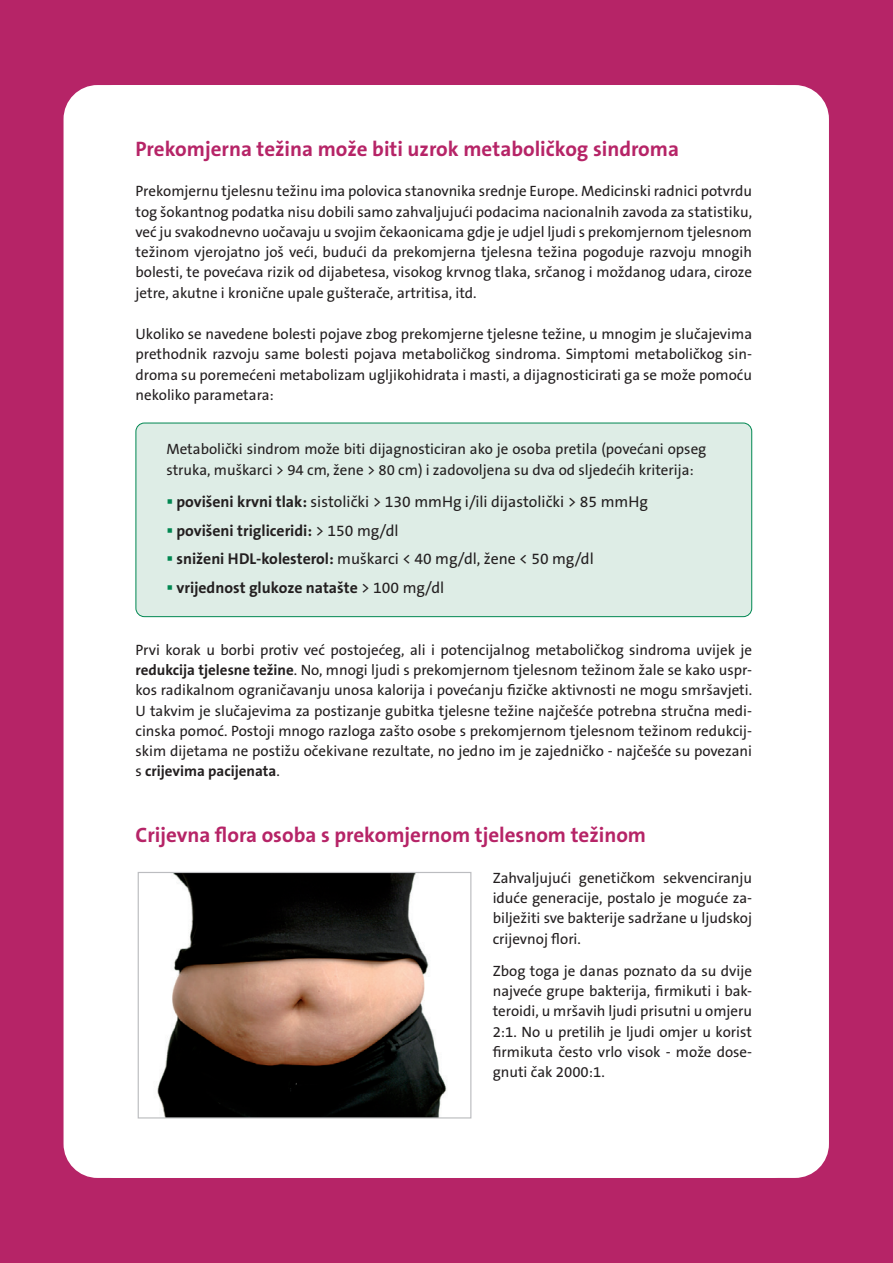
<style>
.page{position:relative;width:893px;height:1263px;background:#b62467}
.page>*{position:absolute;margin:0;border:0;box-sizing:border-box;transform-origin:0 0}
.Naslovi{font:700 21px "The Sans B W7";color:#b62467}
.Paragraph_Style_1{font:15.75px "The Sans B W5 Plain";color:#231f20}
.Paragraph_Style_1-2{font:700 15.75px "The Sans B W7";color:#231f20}
.Paragraph_Style_1-3{font:15px/20.2px "The Sans B W5 Plain";color:#231f20;text-align:justify}
.s1{color:#008751}
.s2{font-family:"The Sans B W7";font-weight:700}
.s3{font-family:"The Sans B W5 Plain";font-weight:400}
</style>
<div class="page">
<div style="left:64px;top:85px;width:765px;height:1093px;background:#fff;border-radius:34px"></div>
<div style="left:136px;top:423px;width:616px;height:194px;background:#deede6;border-radius:9px"></div>
<div style="left:136px;top:423px;width:616px;height:194px;border:1px solid #008751;border-radius:9px"></div>
<img style="left:157px;top:874px;width:290px;height:242px">
<div style="left:138px;top:872px;width:333px;height:246px;border:1px solid #bcbdc0"></div>
<p class="Naslovi" style="left:136px;top:135px;width:545px">Prekomjerna težina može biti uzrok metaboličkog sindroma</p>
<p class="Paragraph_Style_1-3" style="left:136px;top:181px;width:618px">Prekomjernu tjelesnu težinu ima polovica stanovnika srednje Europe. Medicinski radnici potvrdu tog šokantnog podatka nisu dobili samo zahvaljujući podacima nacionalnih zavoda za statistiku, već ju svakodnevno uočavaju u svojim čekaonicama gdje je udjel ljudi s prekomjernom tjelesnom težinom vjerojatno još veći, budući da prekomjerna tjelesna težina pogoduje razvoju mnogih bolesti, te povećava rizik od dijabetesa, visokog krvnog tlaka, srčanog i moždanog udara, ciroze jetre, akutne i kronične upale gušterače, artritisa, itd.</p>
<p class="Paragraph_Style_1-3" style="left:136px;top:324px;width:618px">Ukoliko se navedene bolesti pojave zbog prekomjerne tjelesne težine, u mnogim je slučajevima prethodnik razvoju same bolesti pojava metaboličkog sindroma. Simptomi metaboličkog sin&shy;droma su poremećeni metabolizam ugljikohidrata i masti, a dijagnosticirati ga se može pomoću nekoliko parametara:</p>
<p class="Paragraph_Style_1-3" style="left:166px;top:439px;width:542px">Metabolički sindrom može biti dijagnosticiran ako je osoba pretila (povećani opseg struka, muškarci &gt; 94 cm, žene &gt; 80 cm) i zadovoljena su dva od sljedećih kriterija:</p>
<p class="Paragraph_Style_1" style="left:166px;top:491px;width:483px"><span class="s1">▪</span> <span class="s2">povišeni krvni tlak:</span> sistolički &gt; 130 mmHg i/ili dijastolički &gt; 85 mmHg</p>
<p class="Paragraph_Style_1-2" style="left:166px;top:520px;width:234px"><span class="s1">▪</span> povišeni trigliceridi: <span class="s3">&gt; 150 mg/dl</span></p>
<p class="Paragraph_Style_1" style="left:166px;top:549px;width:429px"><span class="s1">▪</span> <span class="s2">sniženi HDL-kolesterol:</span> muškarci &lt; 40 mg/dl, žene &lt; 50 mg/dl</p>
<p class="Paragraph_Style_1-2" style="left:166px;top:578px;width:279px"><span class="s1">▪</span> vrijednost glukoze natašte <span class="s3">&gt; 100 mg/dl</span></p>
<p class="Paragraph_Style_1-3" style="left:136px;top:640px;width:618px">Prvi korak u borbi protiv već postojećeg, ali i potencijalnog metaboličkog sindroma uvijek je <span class="s2">redukcija tjelesne težine</span>. No, mnogi ljudi s prekomjernom tjelesnom težinom žale se kako uspr&shy;kos radikalnom ograničavanju unosa kalorija i povećanju fizičke aktivnosti ne mogu smršavjeti.<br>U takvim je slučajevima za postizanje gubitka tjelesne težine najčešće potrebna stručna medi&shy;cinska pomoć. Postoji mnogo razloga zašto osobe s prekomjernom tjelesnom težinom redukcij&shy;skim dijetama ne postižu očekivane rezultate, no jedno im je zajedničko - najčešće su povezani s <span class="s2">crijevima pacijenata</span>.</p>
<p class="Naslovi" style="left:136px;top:822px;width:512px">Crijevna flora osoba s prekomjernom tjelesnom težinom</p>
<p class="Paragraph_Style_1-3" style="left:493px;top:868px;width:261px">Zahvaljujući genetičkom sekvenciranju iduće generacije, postalo je moguće za&shy;bilježiti sve bakterije sadržane u ljudskoj crijevnoj flori.</p>
<p class="Paragraph_Style_1-3" style="left:493px;top:961px;width:261px">Zbog toga je danas poznato da su dvije najveće grupe bakterija, firmikuti i bak&shy;teroidi, u mršavih ljudi prisutni u omjeru 2:1. No u pretilih je ljudi omjer u korist firmikuta često vrlo visok - može dose&shy;gnuti čak 2000:1.</p>
</div>
